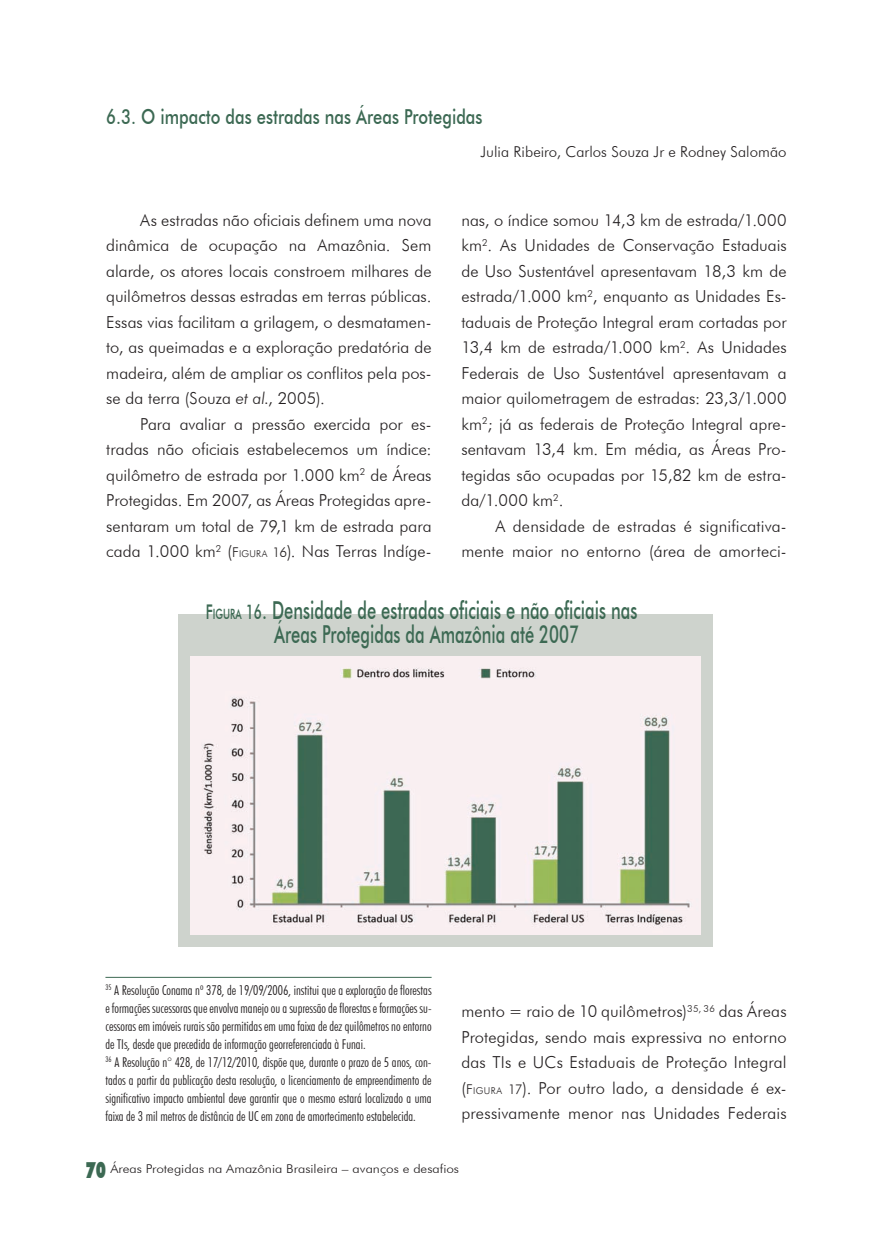
<style>
.page{position:relative;width:893px;height:1234px;background:#fff}
.page>*{position:absolute;margin:0;border:0;box-sizing:border-box;transform-origin:0 0}
.t1{font:500 24.75px/24px "Futura BT";color:#3c6953;text-align:center;scale:.67 1}
.t2{font:500 20.7px "Futura BT";color:#3c6953;scale:.8 1}
.t3{font:300 16.5px/25.5px "Futura BT";letter-spacing:.005em;color:#231f20;text-align:justify}
.t4{font:300 15px "Futura BT";letter-spacing:.005em;color:#231f20}
.t5{font:300 condensed 13.5px/18px "Futura BT";color:#231f20}
.t6{font:300 12.15px "Futura BT";color:#231f20;scale:1.11 1}
.s1{font-style:italic}
.s2{font-size:13.5px}
.s3{font-size:9.45px}
.s4{font-size:20.25px}
.s5{font-size:14.1px}
.s6{font-weight:900;font-size:22.5px;color:#3c6953}
</style>
<div class="page">
<hr style="left:105px;top:976px;width:327px;height:1px;background:#3c6953">
<div style="left:178px;top:613px;width:535px;height:332px;background:#ced3cd"></div>
<img style="left:190px;top:656px;width:511px;height:278px">
<p class="t2" style="left:106px;top:104px;width:472px">6.3. O impacto das estradas nas Áreas Protegidas</p>
<p class="t4" style="left:480px;top:143px;width:308px">Julia Ribeiro, Carlos Souza Jr e Rodney Salomão</p>
<p class="t3" style="left:106px;top:207px;width:327px;text-indent:34px">As estradas não oficiais definem uma nova dinâmica de ocupação na Amazônia. Sem alarde, os atores locais constroem milhares de quilômetros dessas estradas em terras públicas.<br>Essas vias facilitam a grilagem, o desmatamen&shy;to, as queimadas e a exploração predatória de madeira, além de ampliar os conflitos pela pos&shy;se da terra (Souza <span class="s1">et al.</span>, 2005).</p>
<p class="t3" style="left:106px;top:411px;width:327px;text-indent:34px">Para avaliar a pressão exercida por es&shy;tradas não oficiais estabelecemos um índice: quilômetro de estrada por 1.000 km<sup>2</sup> de Áreas Protegidas. Em 2007, as Áreas Protegidas apre&shy;sentaram um total de 79,1 km de estrada para cada 1.000 km<sup>2</sup> (<span class="s2">F</span> <span class="s3">IGURA</span> <span class="s2">16</span>). Nas Terras Indíge-</p>
<h1 class="t1" style="left:206px;top:597px;width:646px"><span class="s4">F</span><span class="s5">IGURA</span> <span class="s4">16</span>. Densidade de estradas oficiais e não oficiais nas<br>Áreas Protegidas da Amazônia até 2007</h1>
<p class="t3" style="left:461px;top:207px;width:327px">nas, o índice somou 14,3 km de estrada/1.000 km<sup>2</sup>. As Unidades de Conservação Estaduais de Uso Sustentável apresentavam 18,3 km de estrada/1.000 km<sup>2</sup>, enquanto as Unidades Es&shy;taduais de Proteção Integral eram cortadas por 13,4 km de estrada/1.000 km<sup>2</sup>. As Unidades Federais de Uso Sustentável apresentavam a maior quilometragem de estradas: 23,3/1.000 km<sup>2</sup>; já as federais de Proteção Integral apre&shy;sentavam 13,4 km. Em média, as Áreas Pro&shy;tegidas são ocupadas por 15,82 km de estra&shy;da/1.000 km<sup>2</sup>.</p>
<p class="t3" style="left:461px;top:513px;width:327px;text-align:right">A densidade de estradas é significativa&shy;mente maior no entorno (área de amorteci-</p>
<p class="t5" style="left:105px;top:980px;width:328px"><sup>35</sup> A Resolução Conama nº 378, de 19/09/2006, institui que a exploração de florestas e formações sucessoras que envolva manejo ou a supressão de florestas e formações su&shy;cessoras em imóveis rurais são permitidas em uma faixa de dez quilômetros no entorno de TIs, desde que precedida de informação georreferenciada à Funai.<br><sup>36</sup> A Resolução n° 428, de 17/12/2010, dispõe que, durante o prazo de 5 anos, con&shy;tados a partir da publicação desta resolução, o licenciamento de empreendimento de significativo impacto ambiental deve garantir que o mesmo estará localizado a uma faixa de 3 mil metros de distância de UC em zona de amortecimento estabelecida.</p>
<p class="t3" style="left:461px;top:997px;width:327px">mento = raio de 10 quilômetros)<sup>35,</sup> <sup>36</sup> das Áreas Protegidas, sendo mais expressiva no entorno das TIs e UCs Estaduais de Proteção Integral (<span class="s2">F</span> <span class="s3">IGURA</span> <span class="s2">17</span>). Por outro lado, a densidade é ex&shy;pressivamente menor nas Unidades Federais</p>
<p class="t6" style="left:85px;top:1161px;width:338px"><span class="s6">70</span> Áreas Protegidas na Amazônia Brasileira – avanços e desafios</p>
</div>
